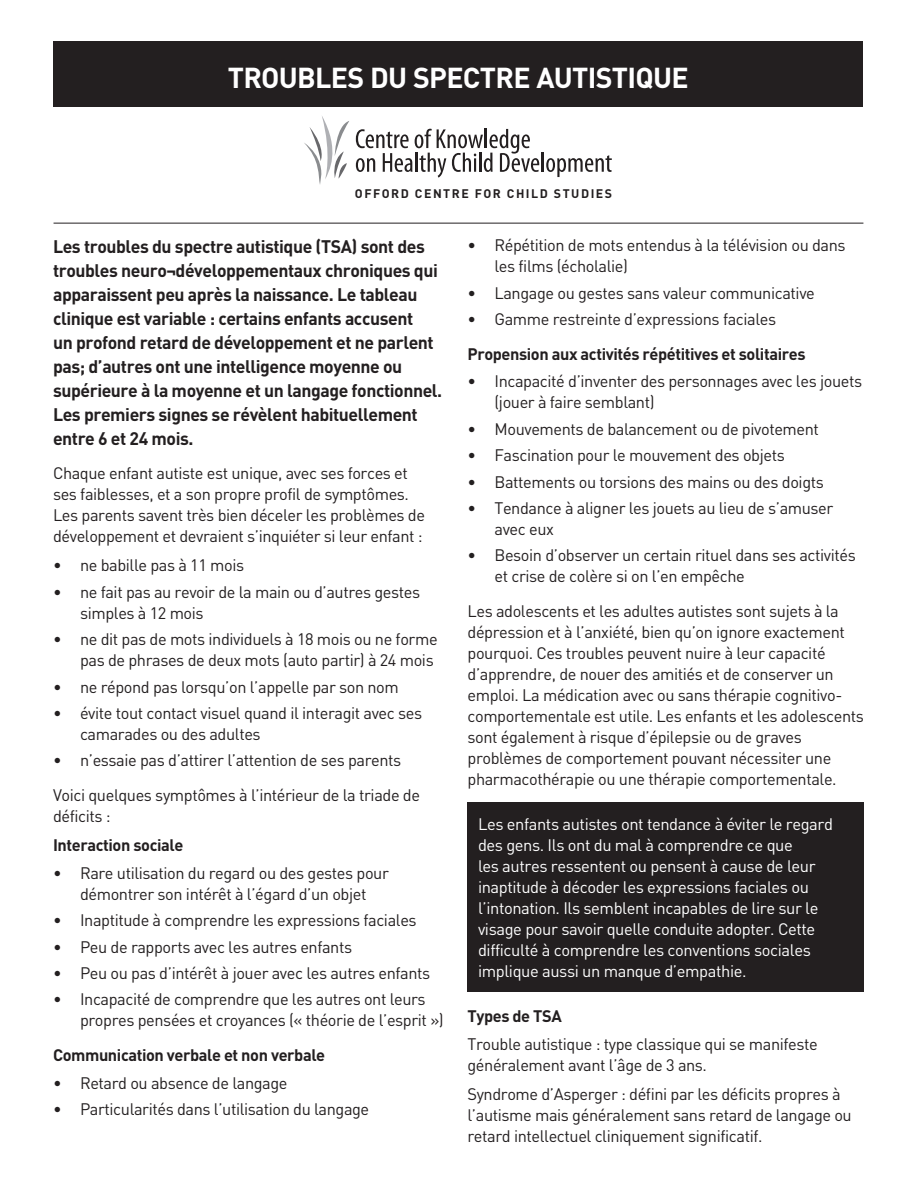
<style>
.page{position:relative;width:918px;height:1188px;background:#fff}
.page>*{position:absolute;margin:0;border:0;box-sizing:border-box;transform-origin:0 0}
.t1{font:700 28.5px "DIN";letter-spacing:-.025em;color:#fff}
.Main_Para{font:700 18px/24px "DIN";letter-spacing:-.025em;color:#231f20}
.bullets{font:16.5px/21px "DIN";letter-spacing:-.025em;color:#231f20}
.Body{font:16.5px/21px "DIN";letter-spacing:-.025em;color:#231f20}
.t2{font:16.5px/21px "DIN";letter-spacing:-.025em;color:#fff}
.Body-2{font:700 16.5px "DIN";letter-spacing:-.025em;color:#231f20}
.t3{font:700 12.3px "DIN";letter-spacing:.125em;color:#231f20}
</style>
<div class="page">
<div style="left:53px;top:41px;width:810px;height:66px;background:#231f20"></div>
<svg style="left:356px;top:129px;width:256px;height:49px"></svg>
<svg style="left:304px;top:116px;width:45px;height:68px"></svg>
<hr style="left:54px;top:223px;width:809px;height:1px;background:#231f20">
<div style="left:468px;top:802px;width:396px;height:190px;background:#231f20"></div>
<p class="t1" style="left:228px;top:59px;width:462px">Troubles du spectre autistique</p>
<p class="t3" style="left:355px;top:185px;width:259px">OFFORD CENTRE FOR CHILD STUDIES</p>
<p class="Main_Para" style="left:53px;top:234px;width:391px">Les troubles du spectre autistique (TSA) sont des troubles neuro¬développementaux chroniques qui apparaissent peu après la naissance. Le tableau clinique est variable : certains enfants accusent<br>un profond retard de développement et ne parlent pas; d’autres ont une intelligence moyenne ou supérieure à la moyenne et un langage fonctionnel.<br>Les premiers signes se révèlent habituellement entre 6 et 24 mois.</p>
<p class="Body" style="left:53px;top:463px;width:374px">Chaque enfant autiste est unique, avec ses forces et ses faiblesses, et a son propre profil de symptômes.<br>Les parents savent très bien déceler les problèmes de développement et devraient s’inquiéter si leur enfant :</p>
<p class="bullets" style="left:53px;top:555px;width:193px">• ne babille pas à 11 mois</p>
<p class="bullets" style="left:80px;top:581px;width:342px;text-indent:-27px">• ne fait pas au revoir de la main ou d’autres gestes simples à 12 mois</p>
<p class="bullets" style="left:53px;top:629px;width:386px;text-align:right">• ne dit pas de mots individuels à 18 mois ou ne forme pas de phrases de deux mots (auto partir) à 24 mois</p>
<p class="bullets" style="left:53px;top:676px;width:347px">• ne répond pas lorsqu’on l’appelle par son nom</p>
<p class="bullets" style="left:80px;top:702px;width:344px;text-indent:-27px">• évite tout contact visuel quand il interagit avec ses camarades ou des adultes</p>
<p class="bullets" style="left:53px;top:750px;width:350px">• n’essaie pas d’attirer l’attention de ses parents</p>
<p class="Body" style="left:53px;top:784px;width:369px">Voici quelques symptômes à l’intérieur de la triade de déficits :</p>
<p class="Body-2" style="left:53px;top:834px;width:132px">I nteraction sociale</p>
<p class="bullets" style="left:53px;top:862px;width:337px;text-align:center">• Rare utilisation du regard ou des gestes pour démontrer son intérêt à l’égard d’un objet</p>
<p class="bullets" style="left:53px;top:909px;width:365px">• Inaptitude à comprendre les expressions faciales</p>
<p class="bullets" style="left:53px;top:936px;width:301px">• Peu de rapports avec les autres enfants</p>
<p class="bullets" style="left:53px;top:962px;width:379px">• Peu ou pas d’intérêt à jouer avec les autres enfants</p>
<p class="bullets" style="left:80px;top:989px;width:365px;text-indent:-27px">• Incapacité de comprendre que les autres ont leurs propres pensées et croyances (« théorie de l’esprit »)</p>
<p class="Body-2" style="left:53px;top:1044px;width:274px">Communication verbale et non verbale</p>
<p class="bullets" style="left:53px;top:1072px;width:236px">• Retard ou absence de langage</p>
<p class="bullets" style="left:53px;top:1098px;width:318px">• Particularités dans l’utilisation du langage</p>
<p class="bullets" style="left:495px;top:235px;width:353px;text-indent:-27px">• Répétition de mots entendus à la télévision ou dans les films (écholalie)</p>
<p class="bullets" style="left:468px;top:282px;width:349px">• Langage ou gestes sans valeur communicative</p>
<p class="bullets" style="left:468px;top:308px;width:310px">• Gamme restreinte d’expressions faciales</p>
<p class="Body-2" style="left:468px;top:343px;width:340px">Propension aux activités répétitives et solitaires</p>
<p class="bullets" style="left:495px;top:371px;width:369px;text-indent:-27px">• Incapacité d’inventer des personnages avec les jouets (jouer à faire semblant)</p>
<p class="bullets" style="left:468px;top:418px;width:353px">• Mouvements de balancement ou de pivotement</p>
<p class="bullets" style="left:468px;top:444px;width:319px">• Fascination pour le mouvement des objets</p>
<p class="bullets" style="left:468px;top:471px;width:358px">• Battements ou torsions des mains ou des doigts</p>
<p class="bullets" style="left:495px;top:497px;width:340px;text-indent:-27px">• Tendance à aligner les jouets au lieu de s’amuser avec eux</p>
<p class="bullets" style="left:495px;top:545px;width:363px;text-indent:-27px">• Besoin d’observer un certain rituel dans ses activités et crise de colère si on l’en empêche</p>
<p class="Body" style="left:468px;top:600px;width:398px">Les adolescents et les adultes autistes sont sujets à la dépression et à l’anxiété, bien qu’on ignore exactement pourquoi. Ces troubles peuvent nuire à leur capacité d’apprendre, de nouer des amitiés et de conserver un emploi. La médication avec ou sans thérapie cognitivo&shy;comportementale est utile. Les enfants et les adolescents sont également à risque d’épilepsie ou de graves problèmes de comportement pouvant nécessiter une pharmacothérapie ou une thérapie comportementale.</p>
<p class="t2" style="left:478px;top:814px;width:357px">Les enfants autistes ont tendance à éviter le regard des gens. Ils ont du mal à comprendre ce que<br>les autres ressentent ou pensent à cause de leur inaptitude à décoder les expressions faciales ou l’intonation. Ils semblent incapables de lire sur le visage pour savoir quelle conduite adopter. Cette difficulté à comprendre les conventions sociales implique aussi un manque d’empathie.</p>
<p class="Body-2" style="left:468px;top:1005px;width:86px">Types de TSA</p>
<p class="Body" style="left:468px;top:1033px;width:352px">Trouble autistique : type classique qui se manifeste généralement avant l’âge de 3 ans.</p>
<p class="Body" style="left:468px;top:1083px;width:386px">Syndrome d’Asperger : défini par les déficits propres à l’autisme mais généralement sans retard de langage ou retard intellectuel cliniquement significatif.</p>
</div>
